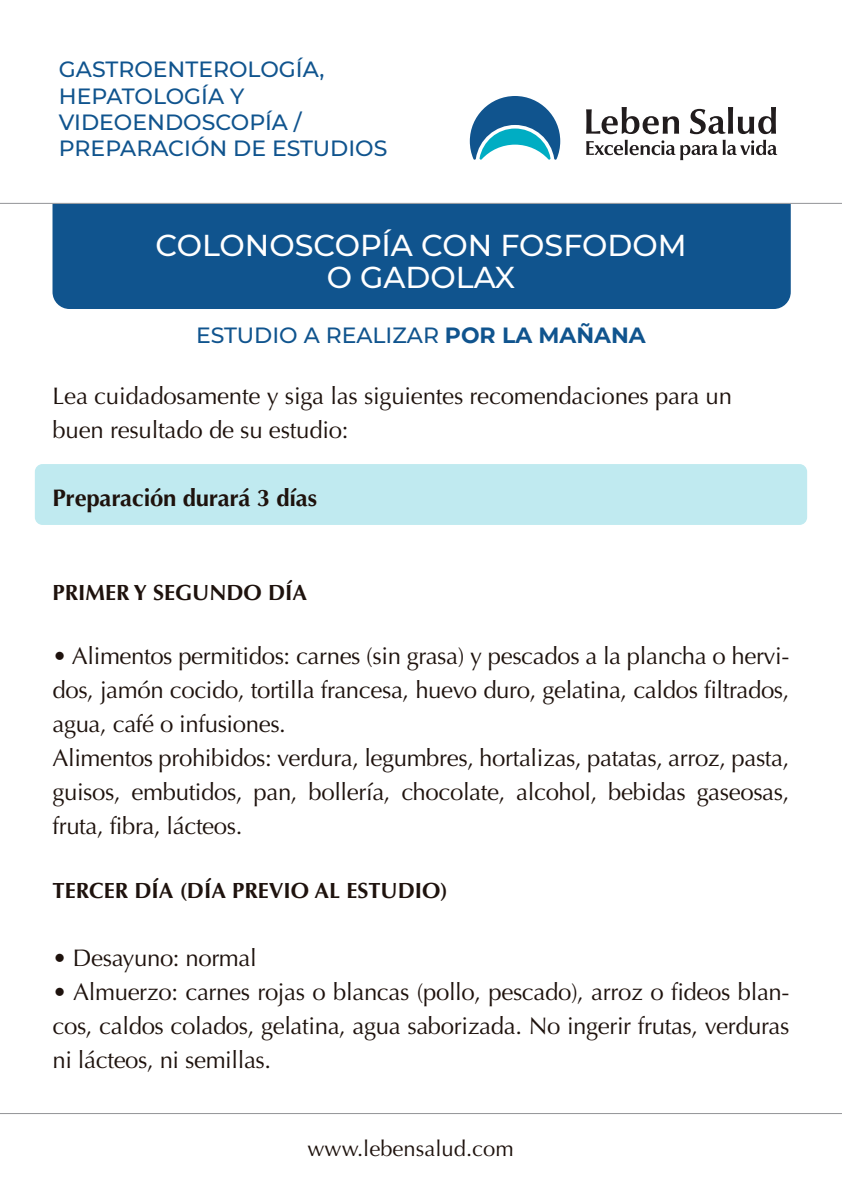
<style>
.page{position:relative;width:842px;height:1191px;background:#fff}
.page>*{position:absolute;margin:0;border:0;box-sizing:border-box;transform-origin:0 0}
.t1{font:500 30.2px/32px "Montserrat";color:#fff;text-align:center}
.t2{font:24px/34px "Optima";letter-spacing:-.015em;color:#1e120d}
.t3{font:700 24px "Optima";letter-spacing:-.01em;color:#1e120d}
.t4{font:500 22px/26.4px "Montserrat";color:#10548e}
.t5{font:700 22px "Optima";color:#1e120d}
.t6{font:22px "Optima";color:#1e120d}
.s1{font-weight:700}
</style>
<div class="page">
<hr style="left:0;top:203px;width:842px;height:1px;background:#939497">
<hr style="left:0;top:1113px;width:842px;height:1px;background:#939497">
<svg style="left:470px;top:96px;width:90px;height:64px"></svg>
<svg style="left:586px;top:107px;width:93px;height:27px"></svg>
<svg style="left:690px;top:107px;width:86px;height:27px"></svg>
<svg style="left:586px;top:140px;width:191px;height:20px"></svg>
<div style="left:35px;top:464px;width:772px;height:61px;background:#c0eaf0;border-radius:8px"></div>
<div style="left:53px;top:204px;width:738px;height:105px;background:#10548e"></div>
<p class="t4" style="left:59px;top:55px;width:330px">GASTROENTEROLOGÍA,<br>HEPATOLOGÍA Y<br>VIDEOENDOSCOPÍA /<br>PREPARACIÓN DE ESTUDIOS</p>
<p class="t1" style="left:155px;top:228px;width:533px">COLONOSCOPÍA CON FOSFODOM<br>O GADOLAX</p>
<p class="t4" style="left:196px;top:321px;width:451px">ESTUDIO A REALIZAR <span class="s1">POR LA MAÑANA</span></p>
<p class="t2" style="left:53px;top:379px;width:681px">Lea cuidadosamente y siga las siguientes recomendaciones para un buen resultado de su estudio:</p>
<p class="t3" style="left:53px;top:484px;width:266px">Preparación durará 3 días</p>
<p class="t5" style="left:53px;top:580px;width:256px">PRIMER Y SEGUNDO DÍA</p>
<p class="t2" style="left:53px;top:639px;width:738px">• Alimentos permitidos: carnes (sin grasa) y pescados a la plancha o hervi&shy;dos, jamón cocido, tortilla francesa, huevo duro, gelatina, caldos filtrados, agua, café o infusiones.<br>Alimentos prohibidos: verdura, legumbres, hortalizas, patatas, arroz, pasta, guisos, embutidos, pan, bollería, chocolate, alcohol, bebidas gaseosas, fruta, fibra, lácteos.</p>
<p class="t5" style="left:53px;top:878px;width:397px">TERCER DÍA (DÍA PREVIO AL ESTUDIO)</p>
<p class="t2" style="left:53px;top:941px;width:206px">• Desayuno: normal</p>
<p class="t2" style="left:53px;top:975px;width:738px;text-align:justify">• Almuerzo: carnes rojas o blancas (pollo, pescado), arroz o fideos blan&shy;cos, caldos colados, gelatina, agua saborizada. No ingerir frutas, verduras ni lácteos, ni semillas.</p>
<p class="t6" style="left:307px;top:1135px;width:208px">www.lebensalud.com</p>
</div>
